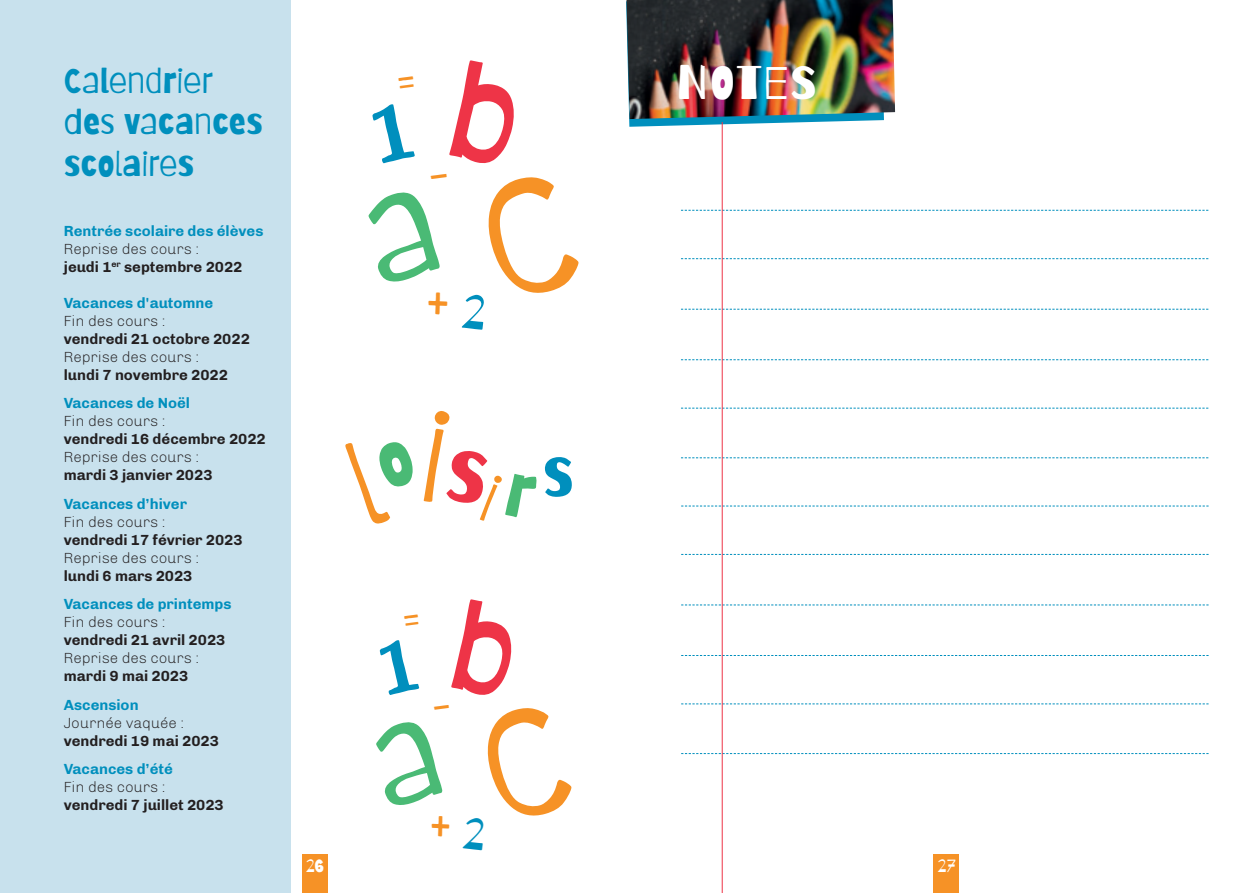
<style>
.page{position:relative;width:1259px;height:893px;background:#fff}
.page>*{position:absolute;margin:0;border:0;box-sizing:border-box;transform-origin:0 0}
.t1{font:46.5px "Barriecito";letter-spacing:.04em;color:#fff}
.t2{font:34.5px/41.4px "Barriecito";letter-spacing:-.01em;color:#008fbd}
.t3{font:18px "Barriecito";color:#fff}
.t4{font:700 15px/18px "Chivo";color:#231f20}
.t5{font:300 15px "Chivo";color:#231f20}
.t6{font:700 15px "Chivo";color:#008fbd}
.s1{font-weight:300}
</style>
<div class="page">
<div style="left:302px;top:854px;width:25px;height:39px;background:#f69226"></div>
<div style="left:933px;top:854px;width:26px;height:39px;background:#f69226"></div>
<svg style="left:629px;top:119px;width:255px;height:8px"></svg>
<div style="left:0;top:0;width:291px;height:893px;background:#c8e1ed"></div>
<img style="left:626px;top:0;width:269px;height:119px">
<svg style="left:681px;top:210px;width:527px;height:1px"></svg>
<svg style="left:681px;top:309px;width:527px;height:1px"></svg>
<svg style="left:681px;top:258px;width:527px;height:1px"></svg>
<svg style="left:681px;top:359px;width:527px;height:1px"></svg>
<svg style="left:681px;top:408px;width:527px;height:1px"></svg>
<svg style="left:681px;top:457px;width:527px;height:1px"></svg>
<svg style="left:681px;top:506px;width:527px;height:1px"></svg>
<svg style="left:681px;top:605px;width:527px;height:1px"></svg>
<svg style="left:681px;top:554px;width:527px;height:1px"></svg>
<svg style="left:681px;top:655px;width:527px;height:1px"></svg>
<svg style="left:681px;top:703px;width:527px;height:1px"></svg>
<svg style="left:681px;top:753px;width:527px;height:1px"></svg>
<hr style="left:722px;top:122px;width:1px;height:771px;background:#ee3447">
<h2 class="t2" style="left:64px;top:60px;width:201px">Calendrier des vacances scolaires</h2>
<p class="t6" style="left:64px;top:222px;width:201px">Rentrée scolaire des élèves</p>
<p class="t4" style="left:64px;top:240px;width:180px"><span class="s1">Reprise des cours :<br></span>jeudi 1<sup>er</sup> septembre 2022</p>
<p class="t6" style="left:64px;top:294px;width:151px">Vacances d'automne</p>
<p class="t5" style="left:64px;top:312px;width:104px">Fin des cours :</p>
<p class="t4" style="left:64px;top:330px;width:188px">vendredi 21 octobre 2022</p>
<p class="t5" style="left:64px;top:348px;width:137px">Reprise des cours :</p>
<p class="t4" style="left:64px;top:366px;width:166px">lundi 7 novembre 2022</p>
<p class="t6" style="left:64px;top:394px;width:128px">Vacances de Noël</p>
<p class="t5" style="left:64px;top:413px;width:104px">Fin des cours :</p>
<p class="t4" style="left:64px;top:430px;width:203px">vendredi 16 décembre 2022</p>
<p class="t5" style="left:64px;top:449px;width:137px">Reprise des cours :</p>
<p class="t4" style="left:64px;top:466px;width:150px">mardi 3 janvier 2023</p>
<p class="t6" style="left:64px;top:495px;width:125px">Vacances d’hiver</p>
<p class="t5" style="left:64px;top:513px;width:104px">Fin des cours :</p>
<p class="t4" style="left:64px;top:531px;width:180px">vendredi 17 février 2023</p>
<p class="t5" style="left:64px;top:549px;width:137px">Reprise des cours :</p>
<p class="t4" style="left:64px;top:567px;width:130px">lundi 6 mars 2023</p>
<p class="t6" style="left:64px;top:595px;width:169px">Vacances de printemps</p>
<p class="t5" style="left:64px;top:614px;width:104px">Fin des cours :</p>
<p class="t4" style="left:64px;top:631px;width:163px">vendredi 21 avril 2023</p>
<p class="t5" style="left:64px;top:650px;width:137px">Reprise des cours :</p>
<p class="t4" style="left:64px;top:667px;width:126px">mardi 9 mai 2023</p>
<p class="t6" style="left:64px;top:696px;width:76px">Ascension</p>
<p class="t5" style="left:64px;top:714px;width:122px">Journée vaquée :</p>
<p class="t4" style="left:64px;top:732px;width:157px">vendredi 19 mai 2023</p>
<p class="t6" style="left:64px;top:760px;width:111px">Vacances d’été</p>
<p class="t5" style="left:64px;top:779px;width:104px">Fin des cours :</p>
<p class="t4" style="left:64px;top:796px;width:161px">vendredi 7 juillet 2023</p>
<h1 class="t1" style="left:676px;top:50px;width:142px">NOTES</h1>
<p class="t3" style="left:306px;top:853px;width:19px">26</p>
<p class="t3" style="left:937px;top:853px;width:19px">27</p>
</div>
